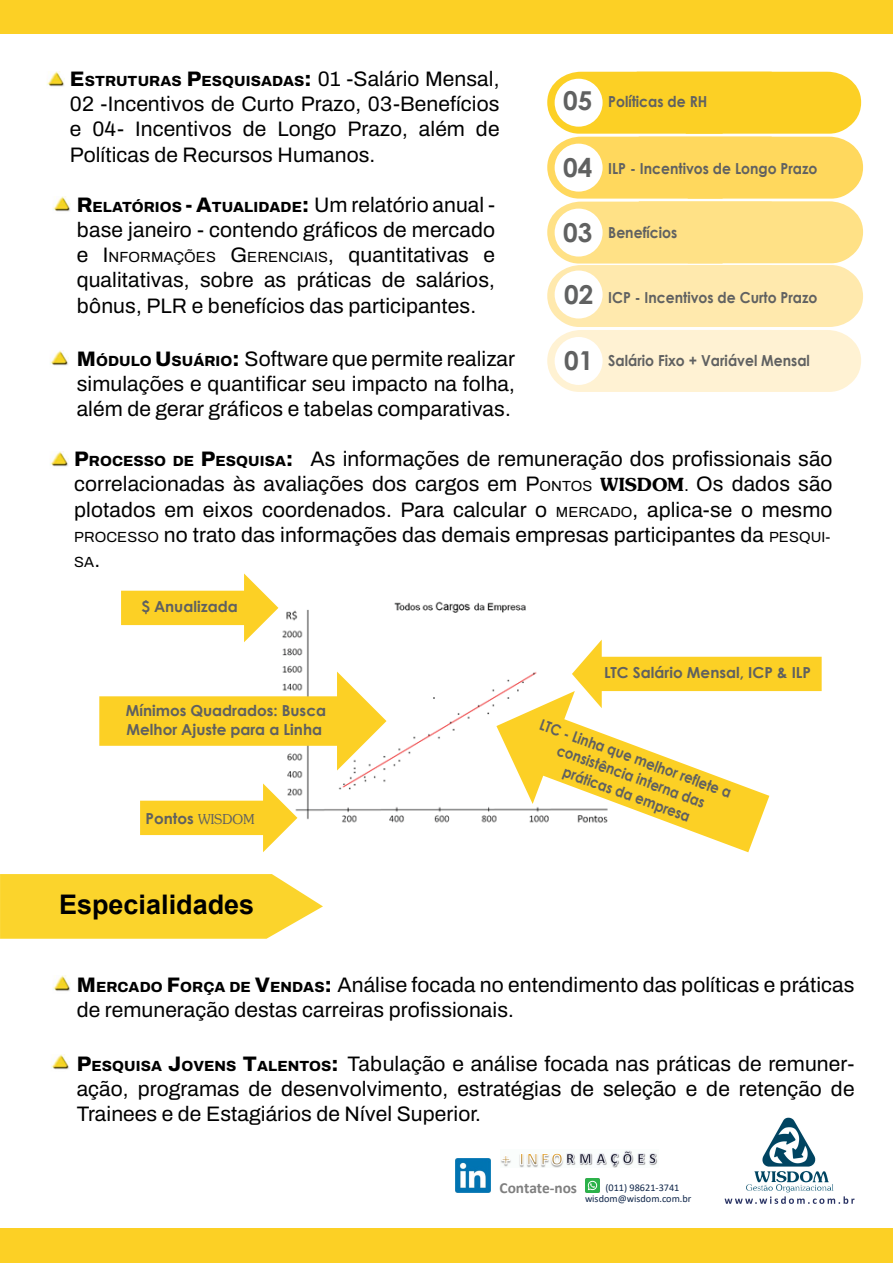
<style>
.page{position:relative;width:893px;height:1263px;background:#fff}
.page>*{position:absolute;margin:0;border:0;box-sizing:border-box;transform-origin:0 0}
.t1{font:700 27px "Arial";color:#000}
.t2{font:700 26.1px "Century Gothic";color:#606161}
.t3{font:600 21px/25.2px "Archivo";letter-spacing:.005em;color:#000;text-align:justify}
.t4{font:700 15.45px "Calibri";letter-spacing:-.005em;color:#7f7f7f}
.t5{font:700 15.15px "Century Gothic";color:#606161;scale:.92 1}
.t6{font:700 15.15px/19.5px "Century Gothic";color:#5f6060}
.t7{font:700 15.15px/18.1px "Century Gothic";color:#5f6060;text-align:center;scale:.87 1}
.t8{font:600 14.7px "Archivo";letter-spacing:.005em;color:#000}
.t9{font:10.2px "Calibri";color:#12284c}
.t10{font:10.2px "Calibri";color:#12284b}
.s1{font-size:14.7px}
.s2{font-size:21px}
.s3{font-family:"Southern";font-weight:700;font-size:18px}
.s4{font-size:18px}
.s5{font-family:"Southern";font-weight:400;font-size:13.5px}
</style>
<div class="page">
<svg style="left:0;top:874px;width:323px;height:65px;background:#fbd73e"></svg>
<div style="left:0;top:0;width:893px;height:34px;background:#fcd025"></div>
<div style="left:0;top:1228px;width:893px;height:35px;background:#fcd025"></div>
<svg style="left:547px;top:72px;width:316px;height:320px;background:#fee594"></svg>
<div style="left:555px;top:144px;width:48px;height:48px;background:#fff;border-radius:50%"></div>
<img style="left:47px;top:72px;width:17px;height:15px">
<img style="left:746px;top:1117px;width:88px;height:76px">
<svg style="left:725px;top:1196px;width:129px;height:8px"></svg>
<img style="left:501px;top:1150px;width:157px;height:17px">
<img style="left:455px;top:1159px;width:35px;height:33px">
<img style="left:53px;top:197px;width:18px;height:15px">
<img style="left:50px;top:451px;width:18px;height:16px">
<img style="left:50px;top:350px;width:18px;height:16px">
<img style="left:53px;top:976px;width:18px;height:15px">
<img style="left:51px;top:1054px;width:18px;height:16px">
<img style="left:278px;top:601px;width:324px;height:222px">
<svg style="left:121px;top:573px;width:157px;height:69px"></svg>
<svg style="left:140px;top:783px;width:157px;height:69px"></svg>
<svg style="left:496px;top:640px;width:326px;height:212px"></svg>
<svg style="left:99px;top:672px;width:287px;height:98px"></svg>
<img style="left:585px;top:1179px;width:14px;height:14px">
<p class="t3" style="left:70px;top:66px;width:431px">E<span class="s1">STRUTURAS</span> P<span class="s1">ESQUISADAS</span>: 01 -Salário Mensal, 02 -Incentivos de Curto Prazo, 03-Benefícios e 04- Incentivos de Longo Prazo, além de Políticas de Recursos Humanos.</p>
<p class="t3" style="left:77px;top:192px;width:420px">R<span class="s1">ELATÓRIOS</span> - A<span class="s1">TUALIDADE</span>: Um relatório anual - base janeiro - contendo gráficos de mercado</p>
<p class="t8" style="left:77px;top:246px;width:420px"><span class="s2">e I</span>NFORMAÇÕES <span class="s2">G</span>ERENCIAIS<span class="s2">, quantitativas e</span></p>
<p class="t3" style="left:77px;top:268px;width:420px">qualitativas, sobre as práticas de salários, bônus, PLR e benefícios das participantes.</p>
<p class="t3" style="left:77px;top:346px;width:440px">M<span class="s1">ÓDULO</span> U<span class="s1">SUÁRIO</span>: Software que permite realizar simulações e quantificar seu impacto na folha, além de gerar gráficos e tabelas comparativas.</p>
<p class="t2" style="left:563px;top:81px;width:31px">05</p>
<p class="t5" style="left:608px;top:90px;width:109px">Políticas de RH</p>
<p class="t2" style="left:563px;top:148px;width:31px">04</p>
<p class="t5" style="left:608px;top:157px;width:229px">ILP - Incentivos de Longo Prazo</p>
<p class="t2" style="left:563px;top:213px;width:31px">03</p>
<p class="t2" style="left:564px;top:274px;width:31px">02</p>
<p class="t5" style="left:608px;top:221px;width:77px">Benefícios</p>
<p class="t5" style="left:608px;top:285px;width:229px">ICP - Incentivos de Curto Prazo</p>
<p class="t2" style="left:564px;top:341px;width:31px">01</p>
<p class="t5" style="left:608px;top:349px;width:221px">Salário Fixo + Variável Mensal</p>
<p class="t3" style="left:74px;top:446px;width:760px">P<span class="s1">ROCESSO DE</span> P<span class="s1">ESQUISA</span>: As informações de remuneração dos profissionais são correlacionadas às avaliações dos cargos em P<span class="s1">ONTOS</span> <span class="s3">WISDOM</span><span class="s4">.</span> Os dados são plotados em eixos coordenados. Para calcular o <span class="s1">MERCADO</span>, aplica-se o mesmo <span class="s1">PROCESSO</span> no trato das informações das demais empresas participantes da <span class="s1">PESQUI-</span></p>
<p class="t8" style="left:74px;top:551px;width:27px">SA<span class="s2">.</span></p>
<p class="t6" style="left:141px;top:596px;width:98px">$ Anualizada</p>
<p class="t6" style="left:126px;top:700px;width:202px">Mínimos Quadrados: Busca<br>Melhor Ajuste para a Linha</p>
<p class="t6" style="left:146px;top:808px;width:111px">Pontos <span class="s5">WISDOM</span></p>
<p class="t1" style="left:59px;top:885px;width:197px">Especialidades</p>
<p class="t6" style="left:604px;top:662px;width:209px">LTC Salário Mensal, ICP &amp; ILP</p>
<p class="t7" style="left:544px;top:714px;width:235px;rotate:20deg">LTC - Linha que melhor reflete a consistência interna das práticas da empresa</p>
<p class="t3" style="left:77px;top:972px;width:779px">M<span class="s1">ERCADO</span> F<span class="s1">ORÇA DE</span> V<span class="s1">ENDAS</span>: Análise focada no entendimento das políticas e práticas de remuneração destas carreiras profissionais.</p>
<p class="t3" style="left:77px;top:1051px;width:779px">P<span class="s1">ESQUISA</span> J<span class="s1">OVENS</span> T<span class="s1">ALENTOS</span>: Tabulação e análise focada nas práticas de remuner&shy;ação, programas de desenvolvimento, estratégias de seleção e de retenção de Trainees e de Estagiários de Nível Superior.</p>
<p class="t4" style="left:500px;top:1177px;width:79px">Contate-nos</p>
<p class="t10" style="left:605px;top:1180px;width:76px">(011) 98621-3741</p>
<p class="t9" style="left:585px;top:1192px;width:108px">wisdom@wisdom.com.br</p>
</div>
